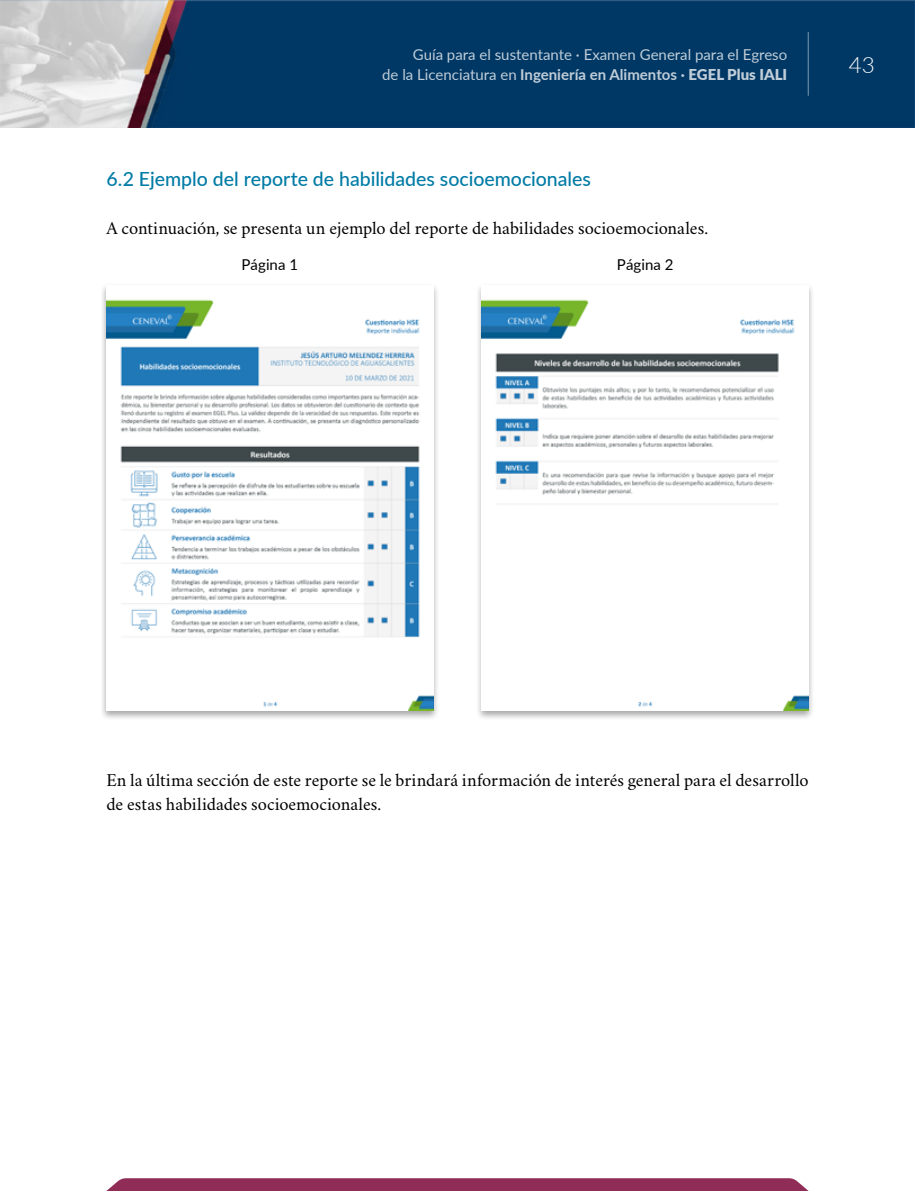
<style>
.page{position:relative;width:915px;height:1191px;background:#fff}
.page>*{position:absolute;margin:0;border:0;box-sizing:border-box;transform-origin:0 0}
.t1{font:300 22.5px "Lato";color:#fff}
.t2{font:500 19.5px "Lato";color:#007ba6}
.t3{font:18px/24px "Crimson";color:#000}
.t4{font:15px/19.5px "Lato";color:#fff;text-align:right}
.t5{font:15px "Lato";letter-spacing:.005em;color:#000}
.s1{font-weight:700}
.s2{font-weight:900}
</style>
<div class="page">
<img style="left:0;top:0;width:914px;height:128px">
<svg style="left:106px;top:1178px;width:702px;height:13px;background:#94355c"></svg>
<hr style="left:807px;top:32px;width:1px;height:63px;background:#fff">
<div style="left:101px;top:283px;width:338px;height:438px;background:#000;opacity:.35"></div>
<img style="left:106px;top:285px;width:327px;height:425px">
<div style="left:476px;top:283px;width:338px;height:438px;background:#000;opacity:.35"></div>
<img style="left:481px;top:285px;width:327px;height:425px">
<p class="t4" style="left:382px;top:44px;width:406px">Guía para el sustentante · Examen General para el Egreso<br>de la Licenciatura en <span class="s1">Ingeniería en Alimentos ·</span> <span class="s2">EGEL Plus IALI</span></p>
<p class="t1" style="left:848px;top:49px;width:28px">43</p>
<p class="t2" style="left:106px;top:165px;width:486px">6.2 Ejemplo del reporte de habilidades socioemocionales</p>
<p class="t3" style="left:106px;top:215px;width:603px">A continuación, se presenta un ejemplo del reporte de habilidades socioemocionales.</p>
<p class="t5" style="left:241px;top:254px;width:58px">Página 1</p>
<p class="t5" style="left:616px;top:254px;width:58px">Página 2</p>
<p class="t3" style="left:106px;top:767px;width:703px">En la última sección de este reporte se le brindará información de interés general para el desarrollo de estas habilidades socioemocionales.</p>
</div>
